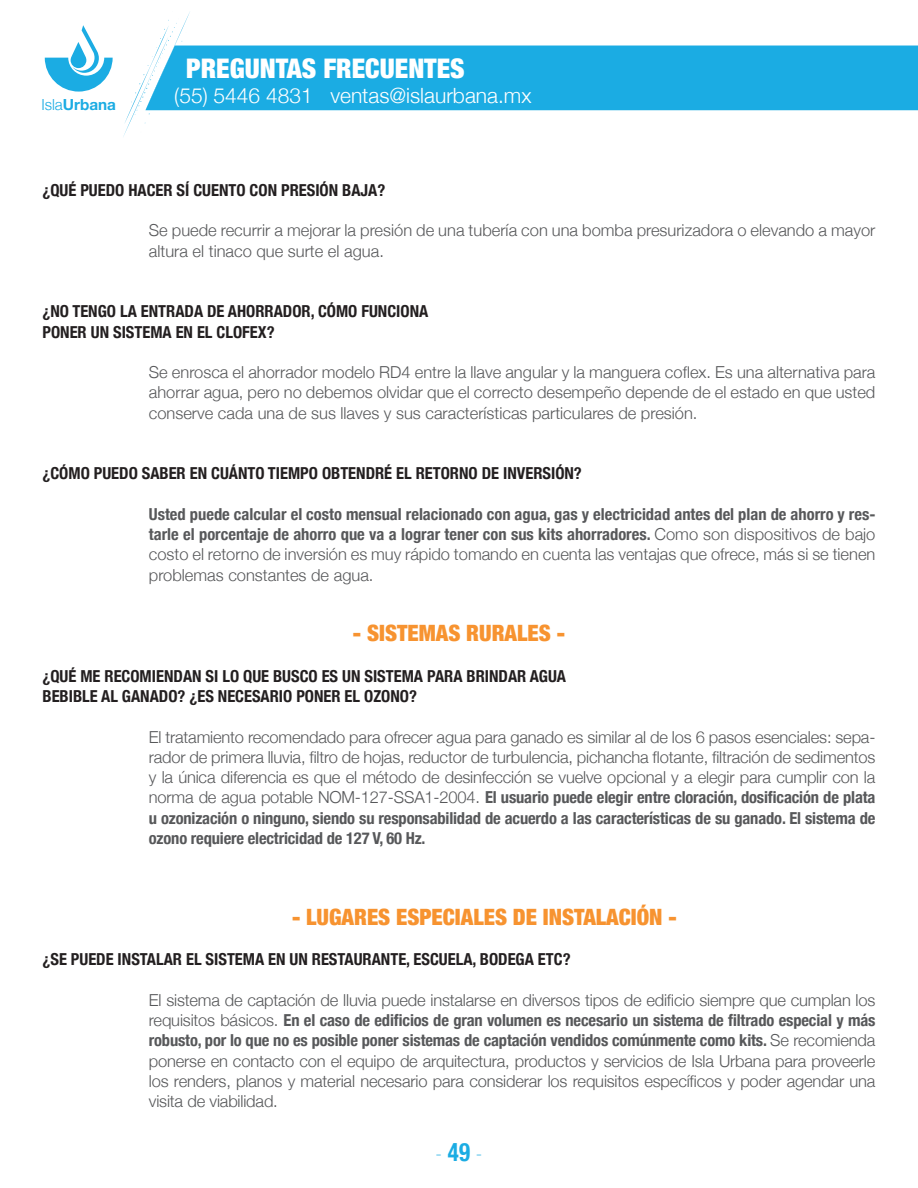
<style>
.page{position:relative;width:918px;height:1188px;background:#fff}
.page>*{position:absolute;margin:0;border:0;box-sizing:border-box;transform-origin:0 0}
.t1{font:900 condensed 27px "Helvetica Neue";color:#fff}
.t2{font:900 condensed 22.5px "Helvetica Neue";color:#f79330}
.t3{font:100 22.5px "Helvetica Neue";color:#1bace3;scale:.9 1}
.t4{font:300 21px "Helvetica Neue";color:#fff}
.t5{font:300 16.5px/20.2px "Helvetica Neue";color:#57585a;text-align:justify}
.t6{font:700 condensed 16.5px/20.2px "Helvetica Neue";color:#231f20}
.t7{font:700 condensed 16.5px/20.2px "Helvetica Neue";color:#57585a;text-align:justify}
.t8{font:700 15.3px "Helvetica Neue";color:#1bace3}
.s1{font-weight:300}
.s2{font-weight:300;font-stretch:normal}
.s3{font-weight:700;font-stretch:condensed}
.s4{font-weight:700;font-stretch:condensed;font-size:25.5px}
</style>
<div class="page">
<div style="left:190px;top:46px;width:728px;height:64px;background:#1bace3"></div>
<svg style="left:45px;top:25px;width:68px;height:67px"></svg>
<svg style="left:123px;top:12px;width:67px;height:125px"></svg>
<p class="t8" style="left:41px;top:93px;width:76px"><span class="s1">Isla</span>Urbana</p>
<p class="t1" style="left:186px;top:46px;width:280px">PREGUNTAS FRECUENTES</p>
<p class="t4" style="left:174px;top:78px;width:359px">(55) 5446 4831 ventas@islaurbana.mx</p>
<p class="t6" style="left:43px;top:179px;width:344px">¿QUÉ PUEDO HACER SÍ CUENTO CON PRESIÓN BAJA?</p>
<p class="t5" style="left:149px;top:219px;width:728px">Se puede recurrir a mejorar la presión de una tubería con una bomba presurizadora o elevando a mayor altura el tinaco que surte el agua.</p>
<p class="t6" style="left:43px;top:300px;width:387px">¿NO TENGO LA ENTRADA DE AHORRADOR, CÓMO FUNCIONA<br>PONER UN SISTEMA EN EL CLOFEX?</p>
<p class="t5" style="left:149px;top:361px;width:728px">Se enrosca el ahorrador modelo RD4 entre la llave angular y la manguera coflex. Es una alternativa para ahorrar agua, pero no debemos olvidar que el correcto desempeño depende de el estado en que usted conserve cada una de sus llaves y sus características particulares de presión.</p>
<p class="t6" style="left:43px;top:462px;width:541px">¿CÓMO PUEDO SABER EN CUÁNTO TIEMPO OBTENDRÉ EL RETORNO DE INVERSIÓN?</p>
<p class="t7" style="left:149px;top:503px;width:728px">Usted puede calcular el costo mensual relacionado con agua, gas y electricidad antes del plan de ahorro y res&shy;tarle el porcentaje de ahorro que va a lograr tener con sus kits ahorradores. <span class="s2">Como son dispositivos de bajo costo el retorno de inversión es muy rápido tomando en cuenta las ventajas que ofrece, más si se tienen problemas constantes de agua.</span></p>
<p class="t2" style="left:353px;top:615px;width:214px">- SISTEMAS RURALES -</p>
<p class="t6" style="left:43px;top:665px;width:525px">¿QUÉ ME RECOMIENDAN SI LO QUE BUSCO ES UN SISTEMA PARA BRINDAR AGUA<br>BEBIBLE AL GANADO? ¿ES NECESARIO PONER EL OZONO?</p>
<p class="t5" style="left:149px;top:725px;width:728px">El tratamiento recomendado para ofrecer agua para ganado es similar al de los 6 pasos esenciales: sepa&shy;rador de primera lluvia, filtro de hojas, reductor de turbulencia, pichancha flotante, filtración de sedimentos y la única diferencia es que el método de desinfección se vuelve opcional y a elegir para cumplir con la norma de agua potable NOM-127-SSA1-2004. <span class="s3">El usuario puede elegir entre cloración, dosificación de plata u ozonización o ninguno, siendo su responsabilidad de acuerdo a las características de su ganado. El sistema de ozono requiere electricidad de 127 V, 60 Hz.</span></p>
<p class="t2" style="left:292px;top:898px;width:386px">- LUGARES ESPECIALES DE INSTALACIÓN -</p>
<p class="t6" style="left:43px;top:948px;width:530px">¿SE PUEDE INSTALAR EL SISTEMA EN UN RESTAURANTE, ESCUELA, BODEGA ETC?</p>
<p class="t5" style="left:149px;top:989px;width:728px">El sistema de captación de lluvia puede instalarse en diversos tipos de edificio siempre que cumplan los requisitos básicos. <span class="s3">En el caso de edificios de gran volumen es necesario un sistema de filtrado especial y más robusto, por lo que no es posible poner sistemas de captación vendidos comúnmente como kits.</span> Se recomienda ponerse en contacto con el equipo de arquitectura, productos y servicios de Isla Urbana para proveerle los renders, planos y material necesario para considerar los requisitos específicos y poder agendar una visita de viabilidad.</p>
<h2 class="t3" style="left:435px;top:1136px;width:54px">-<span class="s4">49</span>-</h2>
</div>
